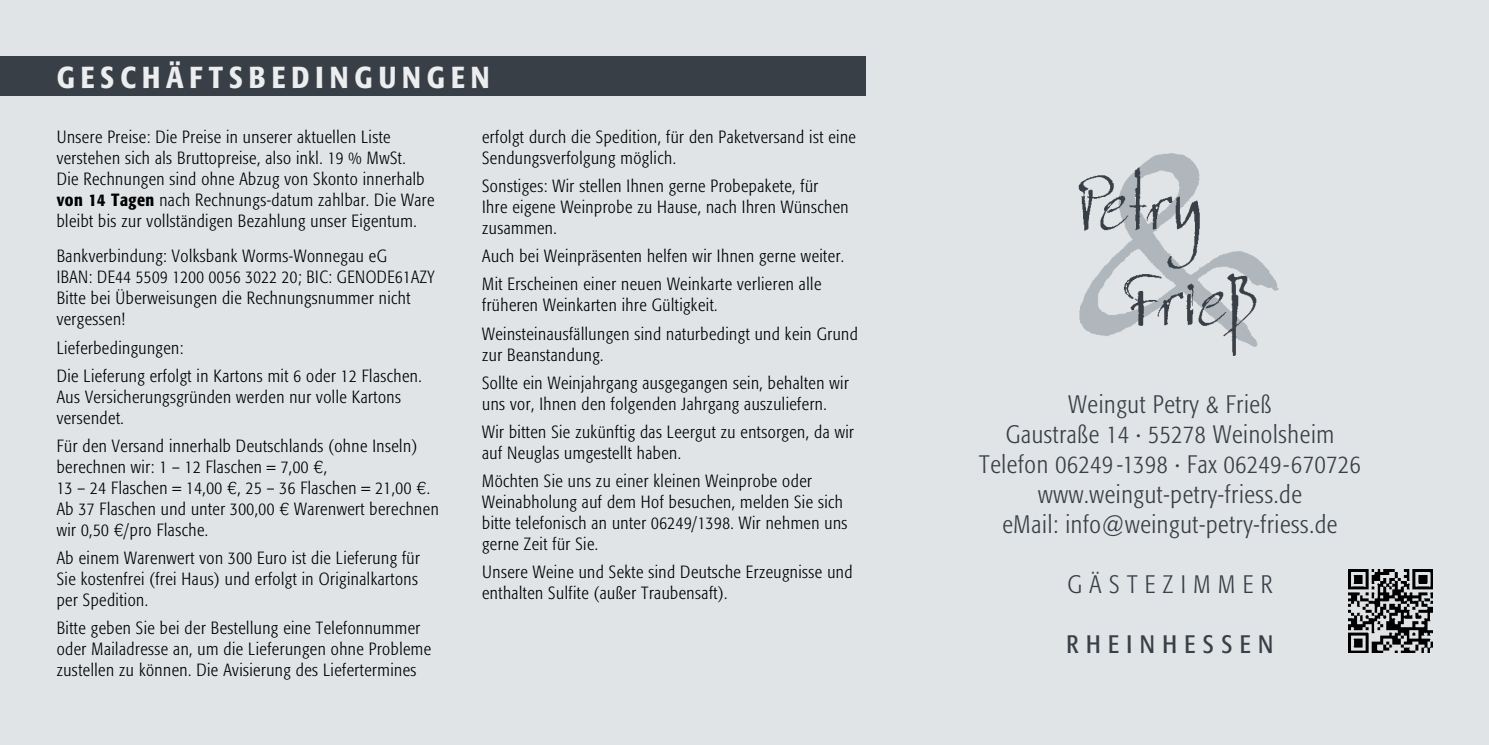
<style>
.page{position:relative;width:1489px;height:745px;background:#fff}
.page>*{position:absolute;margin:0;border:0;box-sizing:border-box;transform-origin:0 0}
.t1{font:500 30px "Formata Condensed BQ";letter-spacing:.2em;color:#ebedef}
.t2{font:300 25px/30px "Formata Condensed BQ";letter-spacing:.03em;color:#383f46;text-align:center}
.t3{font:300 25px "Formata Condensed BQ";letter-spacing:.3em;color:#383f46}
.t4{font:25px "Formata Condensed BQ";letter-spacing:.3em;color:#383f46}
.t5{font:300 17.5px/21px "Formata Condensed BQ";letter-spacing:.03em;color:#000}
.s1{font-weight:500}
.s2{font-family:"Helvetica"}
</style>
<div class="page">
<div style="left:0;top:0;width:1488px;height:744px;background:#e1e4e7"></div>
<div style="left:0;top:57px;width:865px;height:39px;background:#383f46"></div>
<img style="left:1078px;top:153px;width:199px;height:203px">
<img style="left:1348px;top:569px;width:83px;height:83px">
<h1 class="t1" style="left:57px;top:59px;width:434px">GESCHÄFTSBEDINGUNGEN</h1>
<p class="t5" style="left:57px;top:127px;width:379px">Unsere Preise: Die Preise in unserer aktuellen Liste verstehen sich als Bruttopreise, also inkl. 19 % MwSt.<br>Die Rechnungen sind ohne Abzug von Skonto innerhalb <span class="s1">von 14 Tagen</span> nach Rechnungs-datum zahlbar. Die Ware bleibt bis zur vollständigen Bezahlung unser Eigentum.</p>
<p class="t5" style="left:57px;top:246px;width:379px">Bankverbindung: Volksbank Worms-Wonnegau eG<br>IBAN: DE44 5509 1200 0056 3022 20; BIC: GENODE61AZY Bitte bei Überweisungen die Rechnungsnummer nicht vergessen!</p>
<p class="t5" style="left:57px;top:333px;width:366px;line-height:28px">Lieferbedingungen:<br>Die Lieferung erfolgt in Kartons mit 6 oder 12 Flaschen.</p>
<p class="t5" style="left:57px;top:386px;width:346px">Aus Versicherungsgründen werden nur volle Kartons versendet.</p>
<p class="t5" style="left:57px;top:435px;width:383px">Für den Versand innerhalb Deutschlands (ohne Inseln) berechnen wir: 1 – 12 Flaschen = 7,00 <span class="s2">€</span>,<br>13 – 24 Flaschen = 14,00 <span class="s2">€</span>, 25 – 36 Flaschen = 21,00 <span class="s2">€</span>.<br>Ab 37 Flaschen und unter 300,00 <span class="s2">€</span> Warenwert berechnen wir 0,50 <span class="s2">€</span>/pro Flasche.</p>
<p class="t5" style="left:57px;top:547px;width:364px;text-align:justify">Ab einem Warenwert von 300 Euro ist die Lieferung für Sie kostenfrei (frei Haus) und erfolgt in Originalkartons per Spedition.</p>
<p class="t5" style="left:57px;top:617px;width:376px">Bitte geben Sie bei der Bestellung eine Telefonnummer oder Mailadresse an, um die Lieferungen ohne Probleme zustellen zu können. Die Avisierung des Liefertermines</p>
<p class="t5" style="left:482px;top:127px;width:375px">erfolgt durch die Spedition, für den Paketversand ist eine<br>Sendungsverfolgung möglich.</p>
<p class="t5" style="left:482px;top:176px;width:368px">Sonstiges: Wir stellen Ihnen gerne Probepakete, für<br>Ihre eigene Weinprobe zu Hause, nach Ihren Wünschen zusammen.</p>
<p class="t5" style="left:482px;top:242px;width:363px;line-height:28px">Auch bei Weinpräsenten helfen wir Ihnen gerne weiter.<br>Mit Erscheinen einer neuen Weinkarte verlieren alle</p>
<p class="t5" style="left:482px;top:291px;width:377px;line-height:28px">früheren Weinkarten ihre Gültigkeit.<br>Weinsteinausfällungen sind naturbedingt und kein Grund</p>
<p class="t5" style="left:482px;top:340px;width:368px;line-height:28px">zur Beanstandung.<br>Sollte ein Weinjahrgang ausgegangen sein, behalten wir</p>
<p class="t5" style="left:482px;top:389px;width:373px;line-height:28px">uns vor, Ihnen den folgenden Jahrgang auszuliefern.<br>Wir bitten Sie zukünftig das Leergut zu entsorgen, da wir</p>
<p class="t5" style="left:482px;top:439px;width:331px;line-height:28px">auf Neuglas umgestellt haben.<br>Möchten Sie uns zu einer kleinen Weinprobe oder</p>
<p class="t5" style="left:482px;top:491px;width:367px">Weinabholung auf dem Hof besuchen, melden Sie sich bitte telefonisch an unter 06249/1398. Wir nehmen uns gerne Zeit für Sie.</p>
<p class="t5" style="left:482px;top:561px;width:372px">Unsere Weine und Sekte sind Deutsche Erzeugnisse und enthalten Sulfite (außer Traubensaft).</p>
<h2 class="t2" style="left:979px;top:389px;width:383px">Weingut Petry &amp; Frieß<br>Gaustraße 14 · 55278 Weinolsheim Telefon 06249 -1398 · Fax 06249-670726 www.weingut-petry-friess.de<br>eMail: info@weingut-petry-friess.de</h2>
<h2 class="t3" style="left:1067px;top:569px;width:206px">GÄSTEZIMMER</h2>
<h2 class="t4" style="left:1066px;top:629px;width:208px">RHEINHESSEN</h2>
</div>
